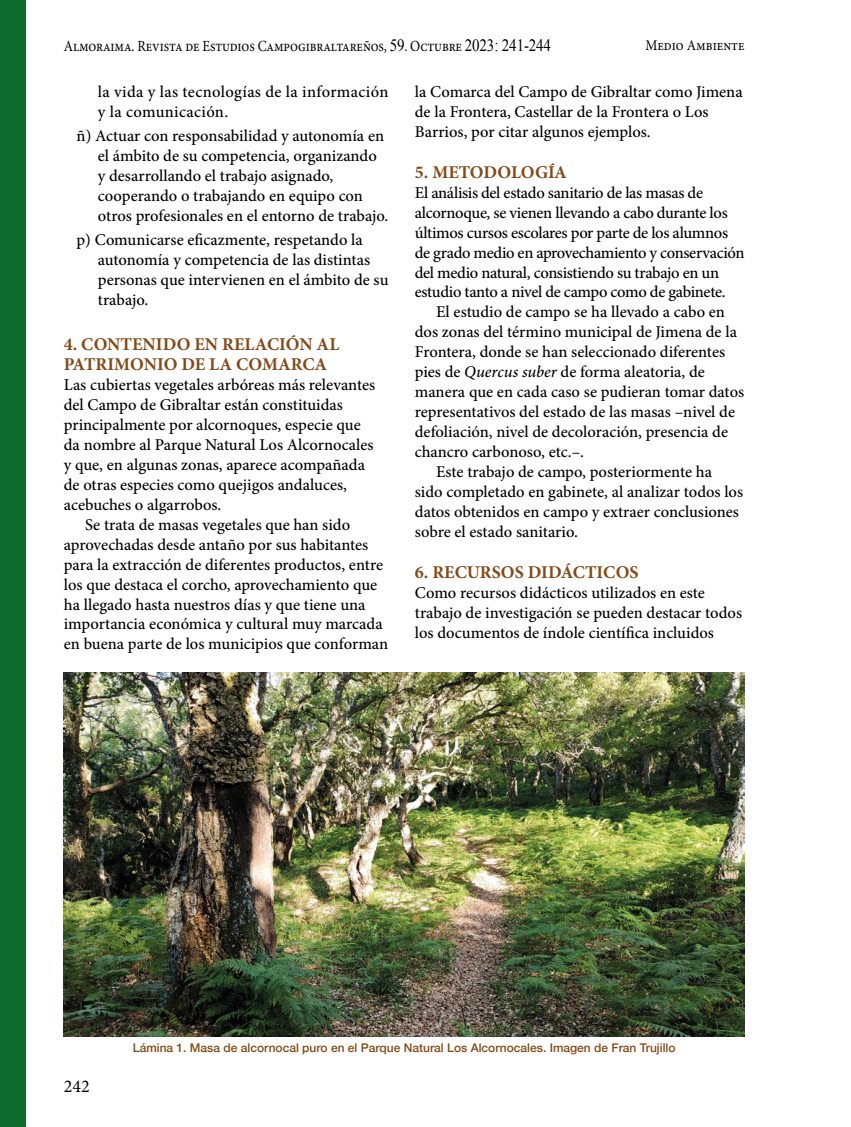
<style>
.page{position:relative;width:851px;height:1127px;background:#fff}
.page>*{position:absolute;margin:0;border:0;box-sizing:border-box;transform-origin:0 0}
.t1{font:700 18px/20px "Minion Pro";color:#844917}
.t2{font:18px "Minion Pro";color:#000}
.t3{font:500 16.5px/20px "Minion Pro";color:#000}
.t4{font:500 16.5px/20px "Minion Pro";letter-spacing:-.02em;color:#000}
.t5{font:500 16.5px/20px "Minion Pro";letter-spacing:.02em;color:#000}
.t6{font:15.6px "Minion Pro";letter-spacing:-.01em;color:#000;scale:.87 1}
.t7{font:14.85px "Minion Pro";color:#000;scale:.91 1}
.t8{font:500 12px "Helvetica Neue";color:#844b18}
.s1{font-family:"Times New Roman";font-size:17.25px}
.s2{font-style:italic}
</style>
<div class="page">
<div style="left:0;top:0;width:26px;height:1127px;background:#0e692f"></div>
<img style="left:64px;top:672px;width:680px;height:364px">
<p class="t6" style="left:64px;top:35px;width:561px">Almoraima. Revista de Estudios Campogibraltareños, <span class="s1">59</span>. Octubre <span class="s1">2023: 241-244</span></p>
<p class="t7" style="left:645px;top:36px;width:110px">Medio Ambiente</p>
<p class="t5" style="left:98px;top:81px;width:292px">la vida y las tecnologías de la información y la comunicación.</p>
<p class="t3" style="left:98px;top:126px;width:292px;text-indent:-21px">ñ) Actuar con responsabilidad y autonomía en el ámbito de su competencia, organizando y desarrollando el trabajo asignado, cooperando o trabajando en equipo con otros profesionales en el entorno de trabajo.</p>
<p class="t3" style="left:98px;top:230px;width:292px;text-indent:-21px">p) Comunicarse eficazmente, respetando la autonomía y competencia de las distintas personas que intervienen en el ámbito de su trabajo.</p>
<p class="t1" style="left:64px;top:334px;width:277px">4. CONTENIDO EN RELACIÓN AL<br>PATRIMONIO DE LA COMARCA</p>
<p class="t3" style="left:64px;top:375px;width:313px">Las cubiertas vegetales arbóreas más relevantes</p>
<p class="t3" style="left:64px;top:395px;width:280px">del Campo de Gibraltar están constituidas</p>
<p class="t3" style="left:64px;top:415px;width:298px">principalmente por alcornoques, especie que</p>
<p class="t3" style="left:64px;top:435px;width:311px">da nombre al Parque Natural Los Alcornocales</p>
<p class="t3" style="left:64px;top:455px;width:302px">y que, en algunas zonas, aparece acompañada</p>
<p class="t3" style="left:64px;top:475px;width:285px">de otras especies como quejigos andaluces,</p>
<p class="t3" style="left:64px;top:494px;width:159px">acebuches o algarrobos.</p>
<p class="t3" style="left:85px;top:514px;width:266px">Se trata de masas vegetales que han sido</p>
<p class="t3" style="left:64px;top:534px;width:306px">aprovechadas desde antaño por sus habitantes</p>
<p class="t3" style="left:64px;top:554px;width:321px">para la extracción de diferentes productos, entre</p>
<p class="t3" style="left:64px;top:574px;width:315px">los que destaca el corcho, aprovechamiento que</p>
<p class="t3" style="left:64px;top:594px;width:303px">ha llegado hasta nuestros días y que tiene una</p>
<p class="t3" style="left:64px;top:614px;width:320px">importancia económica y cultural muy marcada</p>
<p class="t3" style="left:64px;top:634px;width:326px">en buena parte de los municipios que conforman</p>
<p class="t3" style="left:415px;top:81px;width:329px">la Comarca del Campo de Gibraltar como Jimena de la Frontera, Castellar de la Frontera o Los<br>Barrios, por citar algunos ejemplos.</p>
<p class="t1" style="left:415px;top:162px;width:154px">5. METODOLOGÍA</p>
<p class="t4" style="left:415px;top:182px;width:331px">El análisis del estado sanitario de las masas de alcornoque, se vienen llevando a cabo durante los últimos cursos escolares por parte de los alumnos de grado medio en aprovechamiento y conservación del medio natural, consistiendo su trabajo en un estudio tanto a nivel de campo como de gabinete.</p>
<p class="t3" style="left:436px;top:302px;width:290px">El estudio de campo se ha llevado a cabo en</p>
<p class="t3" style="left:415px;top:322px;width:323px">dos zonas del término municipal de Jimena de la</p>
<p class="t3" style="left:415px;top:342px;width:312px">Frontera, donde se han seleccionado diferentes</p>
<p class="t3" style="left:415px;top:362px;width:291px">pies de <span class="s2">Quercus suber</span> de forma aleatoria, de</p>
<p class="t3" style="left:415px;top:382px;width:331px">manera que en cada caso se pudieran tomar datos</p>
<p class="t3" style="left:415px;top:402px;width:322px">representativos del estado de las masas –nivel de</p>
<p class="t3" style="left:415px;top:422px;width:315px">defoliación, nivel de decoloración, presencia de</p>
<p class="t3" style="left:415px;top:442px;width:171px">chancro carbonoso, etc.–.</p>
<p class="t3" style="left:436px;top:462px;width:277px">Este trabajo de campo, posteriormente ha</p>
<p class="t3" style="left:415px;top:482px;width:330px">sido completado en gabinete, al analizar todos los</p>
<p class="t3" style="left:415px;top:502px;width:325px">datos obtenidos en campo y extraer conclusiones</p>
<p class="t3" style="left:415px;top:522px;width:165px">sobre el estado sanitario.</p>
<p class="t1" style="left:415px;top:562px;width:225px">6. RECURSOS DIDÁCTICOS</p>
<p class="t3" style="left:415px;top:583px;width:329px">Como recursos didácticos utilizados en este trabajo de investigación se pueden destacar todos los documentos de índole científica incluidos</p>
<p class="t2" style="left:64px;top:1074px;width:27px">242</p>
<p class="t8" style="left:133px;top:1038px;width:544px">Lámina 1. Masa de alcornocal puro en el Parque Natural Los Alcornocales. Imagen de Fran Trujillo</p>
</div>
